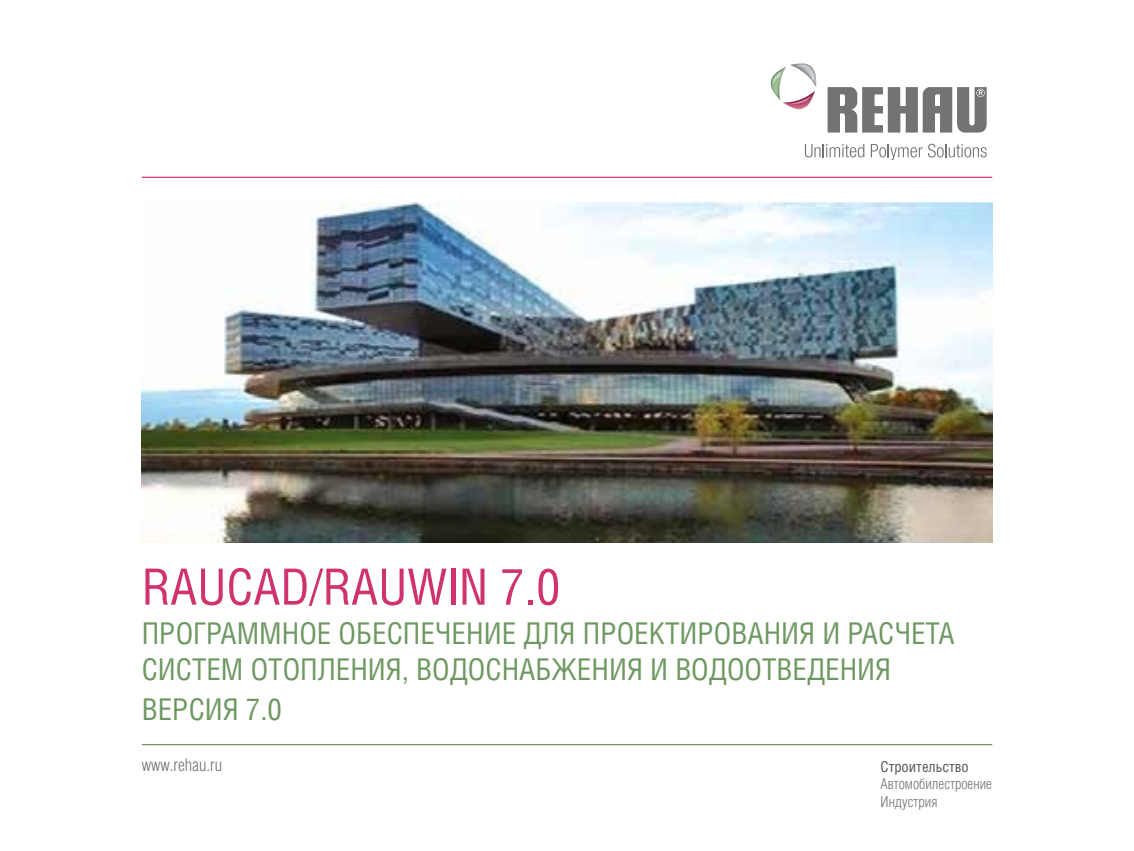
<style>
.page{position:relative;width:1134px;height:851px;background:#fff}
.page>*{position:absolute;margin:0;border:0;box-sizing:border-box;transform-origin:0 0}
.t1{font:50px "Helios Cond C";color:#d0326e}
.t2{font:30px/36px "Helios Cond C";color:#6e9861}
.t3{font:17.5px "Helios Cond Light C";color:#737373}
.t4{font:15px/17.5px "Helios Cond Light C";color:#737373}
.t5{font:15px "Helios Cond C";color:#565655}
</style>
<div class="page">
<hr style="left:142px;top:177px;width:850px;height:1px;background:#d0326e">
<hr style="left:142px;top:743px;width:850px;height:2px;background:#6e9861">
<svg style="left:805px;top:144px;width:59px;height:13px"></svg>
<svg style="left:871px;top:144px;width:116px;height:16px"></svg>
<svg style="left:827px;top:87px;width:160px;height:46px"></svg>
<svg style="left:770px;top:63px;width:46px;height:47px"></svg>
<img style="left:142px;top:202px;width:850px;height:340px">
<h1 class="t1" style="left:142px;top:556px;width:420px">RAUCAD/RAUWIN 7.0</h1>
<p class="t2" style="left:142px;top:615px;width:815px">ПРОГРАММНОЕ ОБЕСПЕЧЕНИЕ ДЛЯ ПРОЕКТИРОВАНИЯ И РАСЧЕТА<br>СИСТЕМ ОТОПЛЕНИЯ, ВОДОСНАБЖЕНИЯ И ВОДООТВЕДЕНИЯ</p>
<p class="t2" style="left:142px;top:690px;width:142px">ВЕРСИЯ 7.0</p>
<p class="t3" style="left:142px;top:755px;width:82px">www.rehau.ru</p>
<p class="t5" style="left:881px;top:757px;width:90px">Строительство</p>
<p class="t4" style="left:881px;top:774px;width:113px">Автомобилестроение<br>Индустрия</p>
</div>
